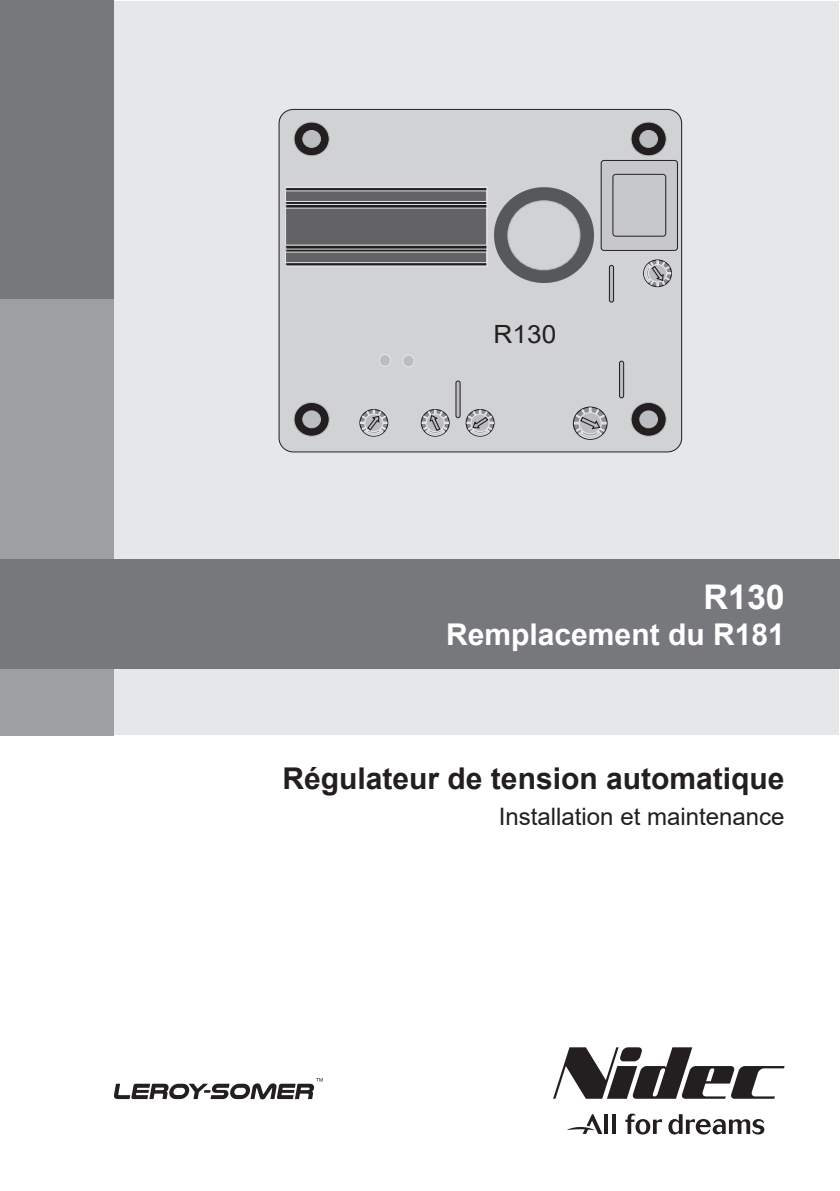
<style>
.page{position:relative;width:840px;height:1191px;background:#fff}
.page>*{position:absolute;margin:0;border:0;box-sizing:border-box;transform-origin:0 0}
.t1{font:700 34px "Arial";color:#fff}
.cover_body_text{font:700 30px "Arial";color:#231f20}
.t2{font:700 30px "Arial";color:#fff}
.t3{font:25px "Arial";color:#231f20;scale:1.04 1}
.cover_body_s_text{font:24px "Arial";color:#231f20}
</style>
<div class="page">
<div style="left:114px;top:1px;width:724px;height:733px;background:#e6e7e9"></div>
<div style="left:0;top:0;width:114px;height:682px;background:#76787b"></div>
<div style="left:0;top:299px;width:114px;height:436px;background:#9d9fa2"></div>
<div style="left:0;top:559px;width:839px;height:110px;background:#76787b"></div>
<svg style="left:114px;top:1078px;width:208px;height:21px"></svg>
<svg style="left:553px;top:1047px;width:231px;height:51px"></svg>
<svg style="left:625px;top:1113px;width:36px;height:21px"></svg>
<svg style="left:668px;top:1114px;width:95px;height:20px"></svg>
<hr style="left:604px;top:1114px;width:4px;height:20px;background:#231f20">
<svg style="left:612px;top:1114px;width:3px;height:20px"></svg>
<svg style="left:567px;top:1114px;width:35px;height:20px"></svg>
<div style="left:279px;top:109px;width:402px;height:343px;background:#d1d2d4;border-radius:14px"></div>
<div style="left:278px;top:109px;width:403px;height:343px;border:1px solid #231f20;border-radius:14px"></div>
<div style="left:294px;top:122px;width:35px;height:34px;background:#231f20;border-radius:50%"></div>
<div style="left:293px;top:122px;width:36px;height:34px;border:1px solid #bcbdc0;border-radius:50%"></div>
<div style="left:294px;top:402px;width:35px;height:34px;background:#231f20;border-radius:50%"></div>
<div style="left:293px;top:402px;width:36px;height:34px;border:1px solid #bcbdc0;border-radius:50%"></div>
<div style="left:630px;top:122px;width:36px;height:34px;background:#231f20;border-radius:50%"></div>
<div style="left:630px;top:122px;width:36px;height:34px;border:1px solid #bcbdc0;border-radius:50%"></div>
<svg style="left:630px;top:402px;width:36px;height:34px"></svg>
<div style="left:630px;top:402px;width:36px;height:34px;border:1px solid #bcbdc0;border-radius:50%"></div>
<div style="left:303px;top:130px;width:17px;height:17px;background:#bcbdc0;border-radius:50%"></div>
<div style="left:302px;top:130px;width:18px;height:18px;border:1px solid #bcbdc0;border-radius:50%"></div>
<div style="left:303px;top:411px;width:17px;height:17px;background:#bcbdc0;border-radius:50%"></div>
<div style="left:302px;top:410px;width:18px;height:18px;border:1px solid #bcbdc0;border-radius:50%"></div>
<div style="left:639px;top:130px;width:18px;height:17px;background:#bcbdc0;border-radius:50%"></div>
<div style="left:639px;top:130px;width:18px;height:18px;border:1px solid #bcbdc0;border-radius:50%"></div>
<div style="left:639px;top:411px;width:18px;height:17px;background:#bcbdc0;border-radius:50%"></div>
<div style="left:639px;top:410px;width:18px;height:18px;border:1px solid #bcbdc0;border-radius:50%"></div>
<div style="left:601px;top:160px;width:76px;height:90px;background:#c7c8ca;border-radius:3px"></div>
<div style="left:600px;top:160px;width:77px;height:91px;border:1px solid #231f20;border-radius:3px"></div>
<div style="left:612px;top:174px;width:53px;height:62px;border:1px solid #231f20;border-radius:3px"></div>
<svg style="left:287px;top:205px;width:198px;height:44px"></svg>
<svg style="left:287px;top:251px;width:198px;height:13px"></svg>
<div style="left:285px;top:188px;width:201px;height:16px;background:#231f20"></div>
<div style="left:285px;top:187px;width:202px;height:18px;border:1px solid #e6e7e9"></div>
<div style="left:285px;top:252px;width:201px;height:11px;background:#636366"></div>
<div style="left:285px;top:252px;width:201px;height:11px;border:1px solid #e6e7e9"></div>
<div style="left:285px;top:191px;width:201px;height:10px;background:#636366"></div>
<div style="left:285px;top:190px;width:201px;height:12px;border:1px solid #e6e7e9"></div>
<div style="left:285px;top:208px;width:201px;height:37px;background:#636366"></div>
<div style="left:285px;top:208px;width:201px;height:37px;border:1px solid #e6e7e9"></div>
<div style="left:359px;top:409px;width:29px;height:28px;border:1px solid #231f20;border-radius:50%"></div>
<svg style="left:360px;top:410px;width:27px;height:26px"></svg>
<div style="left:421px;top:409px;width:28px;height:27px;background:#636163;border-radius:50%"></div>
<div style="left:420px;top:409px;width:29px;height:28px;border:1px solid #231f20;border-radius:50%"></div>
<svg style="left:421px;top:410px;width:27px;height:26px"></svg>
<div style="left:465px;top:409px;width:29px;height:28px;border:1px solid #231f20;border-radius:50%"></div>
<svg style="left:466px;top:410px;width:27px;height:26px"></svg>
<div style="left:643px;top:260px;width:28px;height:27px;background:#3e3b3c;border-radius:50%"></div>
<div style="left:642px;top:259px;width:29px;height:28px;border:1px solid #231f20;border-radius:50%"></div>
<div style="left:493px;top:187px;width:100px;height:96px;background:#57585a;border-radius:50%"></div>
<div style="left:507px;top:201px;width:72px;height:69px;background:#d1d2d4;border-radius:50%"></div>
<div style="left:507px;top:200px;width:73px;height:70px;border:1px solid #bcbdc0;border-radius:50%"></div>
<svg style="left:643px;top:260px;width:27px;height:26px"></svg>
<div style="left:572px;top:406px;width:35px;height:34px;border:1px solid #231f20;border-radius:50%"></div>
<svg style="left:573px;top:407px;width:33px;height:32px"></svg>
<div style="left:455px;top:381px;width:5px;height:37px;background:#bcbdc0;border-radius:2px"></div>
<div style="left:455px;top:381px;width:5px;height:37px;border:1px solid #231f20;border-radius:2px"></div>
<hr style="left:619px;top:361px;width:4px;height:37px;background:#bcbdc0;border-radius:2px">
<div style="left:618px;top:361px;width:5px;height:37px;border:1px solid #231f20;border-radius:2px"></div>
<hr style="left:609px;top:265px;width:4px;height:37px;background:#bcbdc0;border-radius:2px">
<div style="left:608px;top:265px;width:5px;height:37px;border:1px solid #231f20;border-radius:2px"></div>
<div style="left:379px;top:354px;width:11px;height:12px;background:#bcbdc0;border-radius:50%"></div>
<div style="left:379px;top:354px;width:11px;height:13px;border:1px solid #e6e7e9;border-radius:50%"></div>
<div style="left:402px;top:355px;width:12px;height:12px;background:#bcbdc0;border-radius:50%"></div>
<div style="left:402px;top:355px;width:12px;height:12px;border:1px solid #e6e7e9;border-radius:50%"></div>
<p class="t3" style="left:493px;top:317px;width:62px">R130</p>
<p class="t1" style="left:703px;top:573px;width:83px">R130</p>
<p class="t2" style="left:446px;top:613px;width:340px">Remplacement du R181</p>
<p class="cover_body_text" style="left:282px;top:757px;width:503px">Régulateur de tension automatique</p>
<p class="cover_body_s_text" style="left:498px;top:799px;width:287px">Installation et maintenance</p>
</div>
